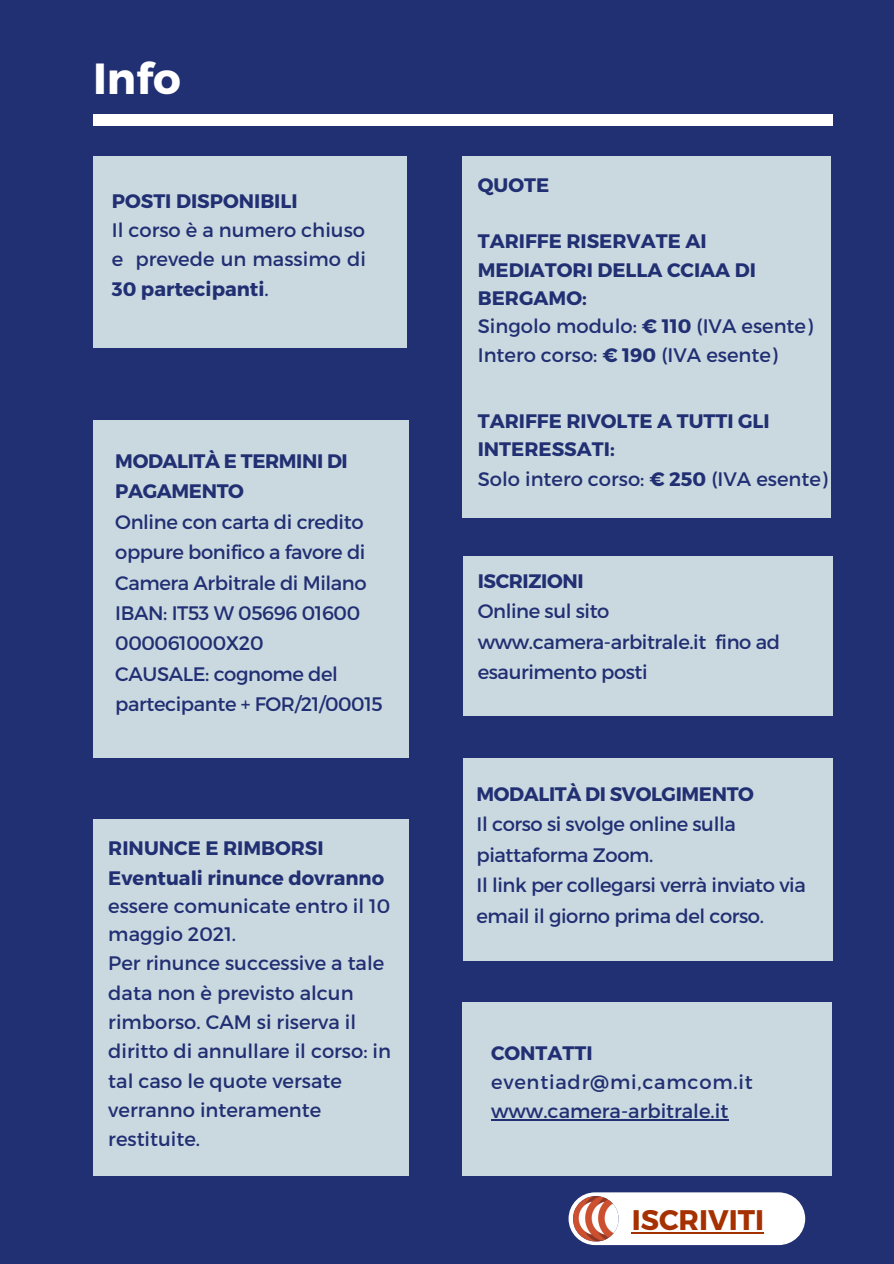
<style>
.page{position:relative;width:894px;height:1264px;background:#fff}
.page>*{position:absolute;margin:0;border:0;box-sizing:border-box;transform-origin:0 0}
.t1{font:700 43.5px "Montserrat";color:#fff}
.t2{font:700 28.35px "Montserrat";color:#a63100}
.t3{font:19.5px/29.2px "Montserrat";color:#212f73}
.t4{font:19.5px/30.5px "Montserrat";letter-spacing:-.02em;color:#212f73}
.t5{font:700 19.5px/28.2px "Montserrat";color:#212f73}
.t6{font:700 19.5px/30.5px "Montserrat";letter-spacing:-.02em;color:#212f73}
.t7{font:19.5px "Montserrat";letter-spacing:.04em;color:#212f73}
.s1{font-weight:700}
</style>
<div class="page">
<div style="left:0;top:0;width:893px;height:1263px;background:#212f73"></div>
<div style="left:93px;top:115px;width:739px;height:10px;background:#fff"></div>
<div style="left:93px;top:156px;width:314px;height:191px;background:#cad8e0"></div>
<div style="left:93px;top:419px;width:315px;height:338px;background:#cad8e0"></div>
<div style="left:462px;top:156px;width:368px;height:362px;background:#cad8e0"></div>
<div style="left:462px;top:1001px;width:369px;height:174px;background:#cad8e0"></div>
<hr style="left:491px;top:1119px;width:237px;height:1px;background:#212f73">
<div style="left:463px;top:556px;width:369px;height:159px;background:#cad8e0"></div>
<div style="left:93px;top:818px;width:315px;height:357px;background:#cad8e0"></div>
<div style="left:463px;top:757px;width:369px;height:203px;background:#cad8e0"></div>
<div style="left:568px;top:1192px;width:237px;height:52px;background:#fff;border-radius:26px"></div>
<img style="left:573px;top:1195px;width:45px;height:46px">
<hr style="left:631px;top:1231px;width:133px;height:2px;background:#a63100">
<p class="t1" style="left:93px;top:50px;width:89px">Info</p>
<p class="t5" style="left:112px;top:186px;width:187px">POSTI DISPONIBILI</p>
<p class="t3" style="left:112px;top:214px;width:255px;text-align:justify">Il corso è a numero chiuso e prevede un massimo di <span class="s1">30 partecipanti</span>.</p>
<p class="t6" style="left:115px;top:445px;width:234px">MODALITÀ E TERMINI DI<br>PAGAMENTO</p>
<p class="t4" style="left:115px;top:505px;width:251px">Online con carta di credito oppure bonifico a favore di</p>
<p class="t4" style="left:115px;top:566px;width:253px">Camera Arbitrale di Milano</p>
<p class="t4" style="left:115px;top:597px;width:246px">IBAN: IT53 W 05696 01600</p>
<p class="t4" style="left:115px;top:627px;width:150px">000061000X20</p>
<p class="t4" style="left:115px;top:657px;width:269px">CAUSALE: cognome del partecipante + FOR/21/00015</p>
<p class="t5" style="left:108px;top:833px;width:217px">RINUNCE E RIMBORSI</p>
<p class="t5" style="left:108px;top:862px;width:277px">Eventuali rinunce dovranno</p>
<p class="t3" style="left:108px;top:890px;width:283px;line-height:28.2px">essere comunicate entro il 10 maggio 2021.</p>
<p class="t3" style="left:108px;top:947px;width:284px">Per rinunce successive a tale data non è previsto alcun rimborso. CAM si riserva il diritto di annullare il corso: in tal caso le quote versate verranno interamente restituite.</p>
<p class="t5" style="left:477px;top:170px;width:73px">QUOTE</p>
<p class="t5" style="left:477px;top:226px;width:280px">TARIFFE RISERVATE AI<br>MEDIATORI DELLA CCIAA DI<br>BERGAMO:</p>
<p class="t3" style="left:477px;top:310px;width:336px">Singolo modulo: <span class="s1">€ 110</span> (IVA esente)</p>
<p class="t3" style="left:477px;top:339px;width:301px">Intero corso: <span class="s1">€ 190</span> (IVA esente)</p>
<p class="t5" style="left:477px;top:406px;width:293px">TARIFFE RIVOLTE A TUTTI GLI<br>INTERESSATI:</p>
<p class="t3" style="left:477px;top:463px;width:351px">Solo intero corso: <span class="s1">€ 250</span> (IVA esente)</p>
<p class="t6" style="left:477px;top:564px;width:107px">ISCRIZIONI</p>
<p class="t4" style="left:477px;top:595px;width:133px">Online sul sito</p>
<p class="t4" style="left:477px;top:625px;width:304px">www.camera-arbitrale.it fino ad esaurimento posti</p>
<p class="t6" style="left:476px;top:777px;width:279px">MODALITÀ DI SVOLGIMENTO</p>
<p class="t4" style="left:476px;top:808px;width:261px">Il corso si svolge online sulla piattaforma Zoom.</p>
<p class="t4" style="left:476px;top:869px;width:330px">Il link per collegarsi verrà inviato via email il giorno prima del corso.</p>
<p class="t5" style="left:491px;top:1037px;width:103px">CONTATTI</p>
<p class="t7" style="left:491px;top:1069px;width:263px">eventiadr@mi,camcom.it</p>
<p class="t3" style="left:491px;top:1095px;width:239px">www.camera-arbitrale.it</p>
<p class="t2" style="left:631px;top:1201px;width:134px">ISCRIVITI</p>
</div>
